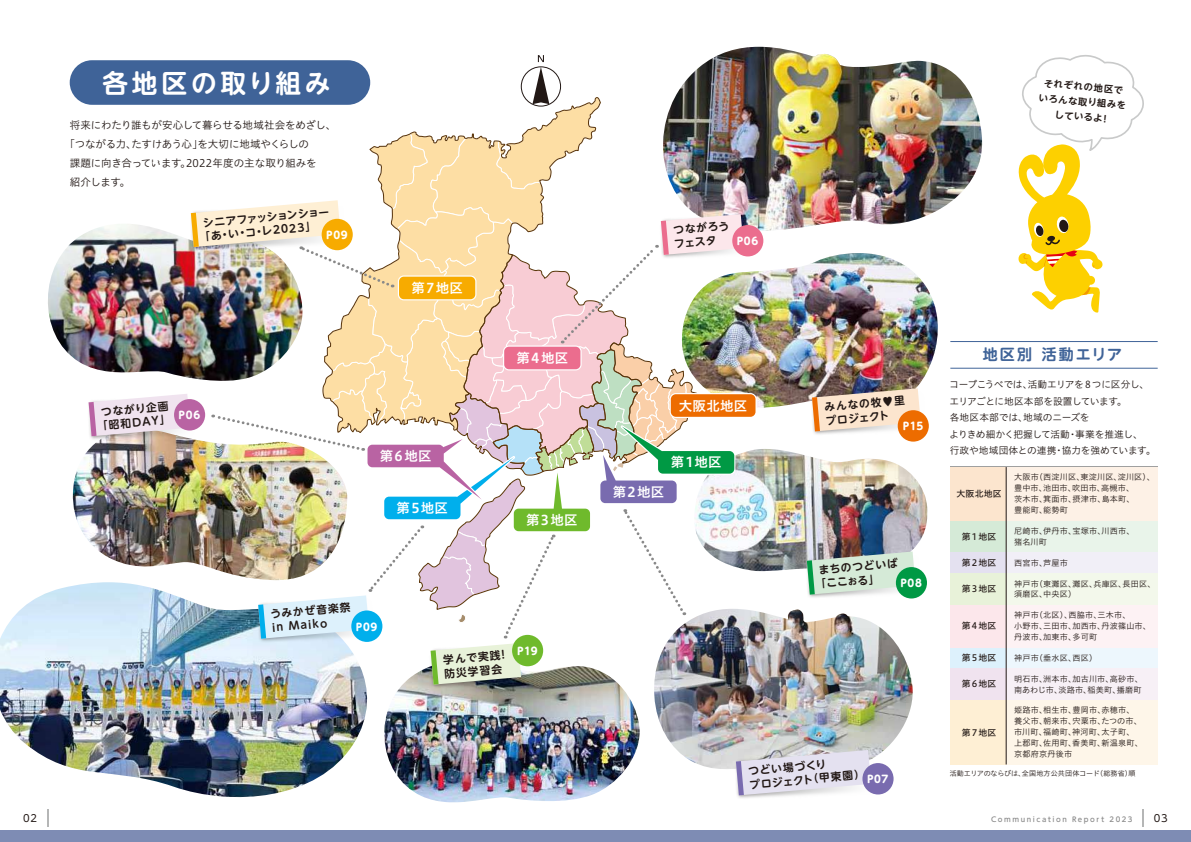
<style>
.page{position:relative;width:1191px;height:842px;background:#fff}
.page>*{position:absolute;margin:0;border:0;box-sizing:border-box;transform-origin:0 0}
.t1{font:700 25.7px "UD Shin M Go Pro De";letter-spacing:.145em;color:#fff}
.t2{font:700 15px "UD Shin M Go Pro De";letter-spacing:.14em;color:#3f6398}
.t3{font:13.5px "Hiragino UD Sans Std W6";letter-spacing:-.085em;color:#fff}
.t4{font:700 10.8px/13.6px "UD Shin M Go Pro De";color:#221815}
.t5{font:10.5px "Hiragino UD Sans Std W3";letter-spacing:-.025em;color:#221815}
.t6{font:10.5px "Hiragino UD Sans Std W3";letter-spacing:-.005em;color:#221815}
.t7{font:700 10.4px "UD Shin M Go Pro";letter-spacing:.065em;color:#fff}
.t8{font:10px "UD Shin M Go Pro";color:#221815}
.t9{font:9.7px/16.5px "Hiragino UD Sans Std W3";letter-spacing:-.02em;color:#221815}
.t10{font:700 9.2px/15px "UD Shin M Go Pro De";color:#221815;text-align:center}
.t11{font:8.9px "Hiragino UD Sans Std W5";letter-spacing:-.06em;color:#221815}
.t12{font:8.1px/10.9px "Hiragino UD Sans Std W3";letter-spacing:.02em;color:#221815}
.t13{font:7.1px "Hiragino UD Sans Std W3";color:#221815}
.t14{font:500 7px "UD Shin M Go Pro";letter-spacing:.22em;color:#898989}
</style>
<div class="page">
<div style="left:0;top:831px;width:1191px;height:11px;background:#7e8cb4"></div>
<svg style="left:47px;top:809px;width:1px;height:17px"></svg>
<svg style="left:1142px;top:809px;width:2px;height:17px"></svg>
<img style="left:743px;top:449px;width:185px;height:123px">
<img style="left:743px;top:253px;width:195px;height:155px">
<img style="left:719px;top:47px;width:264px;height:183px">
<img style="left:771px;top:53px;width:72px;height:43px">
<hr style="left:950px;top:368px;width:207px;height:1px;background:#3f6398">
<hr style="left:950px;top:341px;width:207px;height:1px;background:#3f6398">
<hr style="left:950px;top:764px;width:207px;height:1px;background:#9fa0a0">
<div style="left:950px;top:521px;width:207px;height:31px;background:#d5ead7"></div>
<div style="left:950px;top:573px;width:207px;height:32px;background:#e8f2d9"></div>
<div style="left:950px;top:647px;width:207px;height:21px;background:#ddf1fc"></div>
<div style="left:950px;top:700px;width:207px;height:64px;background:#feefd4"></div>
<div style="left:950px;top:552px;width:207px;height:21px;background:#e4e1f0"></div>
<div style="left:950px;top:605px;width:207px;height:42px;background:#fce7eb"></div>
<div style="left:950px;top:668px;width:207px;height:32px;background:#f0e3ef"></div>
<div style="left:950px;top:467px;width:207px;height:54px;background:#fce5ce"></div>
<div style="left:1006px;top:467px;width:151px;height:297px;background:linear-gradient(to bottom,#f4f2eb,#fbf5f2)"></div>
<hr style="left:950px;top:466px;width:207px;height:1px;background:#9fa0a0">
<hr style="left:1006px;top:467px;width:1px;height:297px;background:#221815">
<div style="left:669px;top:393px;width:87px;height:25px;border:2px solid #fff;border-radius:5px"></div>
<div style="left:671px;top:394px;width:84px;height:23px;background:#ed6c00;border-radius:5px"></div>
<div style="left:70px;top:60px;width:300px;height:45px;background:#3f6398;border-radius:22px"></div>
<img style="left:48px;top:231px;width:41px;height:124px">
<img style="left:73px;top:481px;width:16px;height:60px">
<img style="left:0;top:583px;width:368px;height:215px">
<img style="left:654px;top:609px;width:259px;height:155px">
<img style="left:384px;top:685px;width:256px;height:117px">
<svg style="left:1018px;top:55px;width:126px;height:258px"></svg>
<img style="left:392px;top:685px;width:171px;height:44px">
<img style="left:698px;top:712px;width:215px;height:119px">
<svg style="left:736px;top:750px;width:135px;height:45px;background:#dedbe8"></svg>
<div style="left:862px;top:763px;width:31px;height:31px;background:#796baf;border-radius:50%"></div>
<img style="left:769px;top:513px;width:159px;height:127px">
<svg style="left:807px;top:551px;width:108px;height:44px;background:#c2d7c7"></svg>
<div style="left:896px;top:567px;width:31px;height:31px;background:#094;border-radius:50%"></div>
<img style="left:743px;top:176px;width:42px;height:123px">
<div style="left:732px;top:225px;width:31px;height:31px;background:#eb6d8e;border-radius:50%"></div>
<img style="left:70px;top:355px;width:19px;height:126px">
<img style="left:89px;top:55px;width:654px;height:630px">
<div style="left:174px;top:399px;width:31px;height:31px;background:#b963a3;border-radius:50%"></div>
<img style="left:774px;top:350px;width:188px;height:127px">
<svg style="left:812px;top:388px;width:108px;height:43px;background:#e6ceb9"></svg>
<div style="left:897px;top:410px;width:31px;height:32px;background:#ed6c00;border-radius:50%"></div>
<h1 class="t1" style="left:102px;top:62px;width:230px">各地区の取り組み</h1>
<p class="t10" style="left:1041px;top:75px;width:89px;rotate:5deg">それぞれの地区でいろんな取り組みをしているよ！</p>
<p class="t5" style="left:70px;top:117px;width:268px">将来にわたり誰もが安心して暮らせる地域社会をめざし、</p>
<p class="t5" style="left:64px;top:136px;width:246px">「つながる力、たすけあう心」を大切に地域やくらしの</p>
<p class="t6" style="left:70px;top:155px;width:248px">課題に向き合っています。2022年度の主な取り組みを</p>
<p class="t5" style="left:70px;top:174px;width:62px">紹介します。</p>
<h3 class="t4" style="left:197px;top:216px;width:133px;text-indent:5px;rotate:-5deg">シニアファッションショー「あ・い・コ・レ2023」</h3>
<p class="t7" style="left:326px;top:227px;width:23px">P09</p>
<h3 class="t3" style="left:411px;top:277px;width:53px">第７地区</h3>
<h3 class="t4" style="left:95px;top:405px;width:75px;text-align:center;rotate:-5deg">つながり企画「昭和ＤＡＹ」</h3>
<p class="t7" style="left:178px;top:407px;width:23px">P06</p>
<h3 class="t3" style="left:380px;top:446px;width:53px">第６地区</h3>
<h3 class="t3" style="left:396px;top:497px;width:53px">第５地区</h3>
<h3 class="t4" style="left:270px;top:607px;width:82px;rotate:-5deg">うみかぜ音楽祭in Maiko</h3>
<p class="t7" style="left:356px;top:618px;width:23px">P09</p>
<h3 class="t3" style="left:516px;top:348px;width:53px">第４地区</h3>
<h3 class="t3" style="left:526px;top:509px;width:53px">第３地区</h3>
<h3 class="t4" style="left:442px;top:653px;width:67px;rotate:-5deg">学んで実践！防災学習会</h3>
<p class="t7" style="left:517px;top:643px;width:22px">P19</p>
<h3 class="t4" style="left:672px;top:223px;width:58px;rotate:-5deg">つながろうフェスタ</h3>
<p class="t7" style="left:736px;top:233px;width:23px">P06</p>
<h3 class="t3" style="left:679px;top:395px;width:70px">大阪北地区</h3>
<h3 class="t3" style="left:671px;top:452px;width:52px">第１地区</h3>
<h3 class="t3" style="left:612px;top:481px;width:53px">第２地区</h3>
<h3 class="t4" style="left:824px;top:400px;width:82px;rotate:-5deg">みんなの牧♥里プロジェクト</h3>
<p class="t7" style="left:902px;top:418px;width:22px">P15</p>
<h3 class="t4" style="left:813px;top:563px;width:85px;text-indent:5px;rotate:-5deg">まちのつどいば「ここぉる」</h3>
<p class="t7" style="left:900px;top:575px;width:23px">P08</p>
<h3 class="t4" style="left:747px;top:764px;width:117px;rotate:-5deg">つどい場づくり<br>プロジェクト（甲東園）</h3>
<p class="t7" style="left:867px;top:771px;width:23px">P07</p>
<h2 class="t2" style="left:982px;top:342px;width:141px">地区別 活動エリア</h2>
<p class="t9" style="left:949px;top:376px;width:208px">コープこうべでは、活動エリアを８つに区分し、エリアごとに地区本部を設置しています。<br>各地区本部では、地域のニーズを<br>よりきめ細かく把握して活動・事業を推進し、<br>行政や地域団体との連携・協力を強めています。</p>
<p class="t12" style="left:1014px;top:471px;width:142px">大阪市（西淀川区、東淀川区、淀川区）、豊中市、池田市、吹田市、高槻市、<br>茨木市、箕面市、摂津市、島本町、<br>豊能町、能勢町</p>
<p class="t12" style="left:1014px;top:525px;width:122px">尼崎市、伊丹市、宝塚市、川西市、猪名川町</p>
<p class="t12" style="left:1014px;top:557px;width:55px">西宮市、芦屋市</p>
<p class="t12" style="left:1014px;top:578px;width:143px">神戸市（東灘区、灘区、兵庫区、長田区、須磨区、中央区）</p>
<p class="t12" style="left:1014px;top:609px;width:138px">神戸市（北区）、西脇市、三木市、<br>小野市、三田市、加西市、丹波篠山市、丹波市、加東市、多可町</p>
<p class="t12" style="left:1014px;top:652px;width:85px">神戸市（垂水区、西区）</p>
<p class="t12" style="left:1014px;top:673px;width:130px">明石市、洲本市、加古川市、高砂市、南あわじ市、淡路市、稲美町、播磨町</p>
<p class="t12" style="left:1014px;top:704px;width:130px">姫路市、相生市、豊岡市、赤穂市、養父市、朝来市、宍粟市、たつの市、市川町、福崎町、神河町、太子町、上郡町、佐用町、香美町、新温泉町、京都府京丹後市</p>
<p class="t11" style="left:956px;top:487px;width:47px">大阪北地区</p>
<p class="t11" style="left:961px;top:529px;width:36px">第１地区</p>
<p class="t11" style="left:961px;top:556px;width:36px">第２地区</p>
<p class="t11" style="left:961px;top:582px;width:36px">第３地区</p>
<p class="t11" style="left:961px;top:619px;width:36px">第４地区</p>
<p class="t11" style="left:961px;top:651px;width:36px">第５地区</p>
<p class="t11" style="left:961px;top:677px;width:36px">第６地区</p>
<p class="t11" style="left:961px;top:726px;width:36px">第７地区</p>
<p class="t13" style="left:949px;top:768px;width:187px">活動エリアのならびは、全国地方公共団体コード（総務省）順</p>
<p class="t8" style="left:23px;top:810px;width:15px">02</p>
<p class="t14" style="left:991px;top:813px;width:143px">Communication Report 2023</p>
<p class="t8" style="left:1153px;top:810px;width:15px">03</p>
</div>
